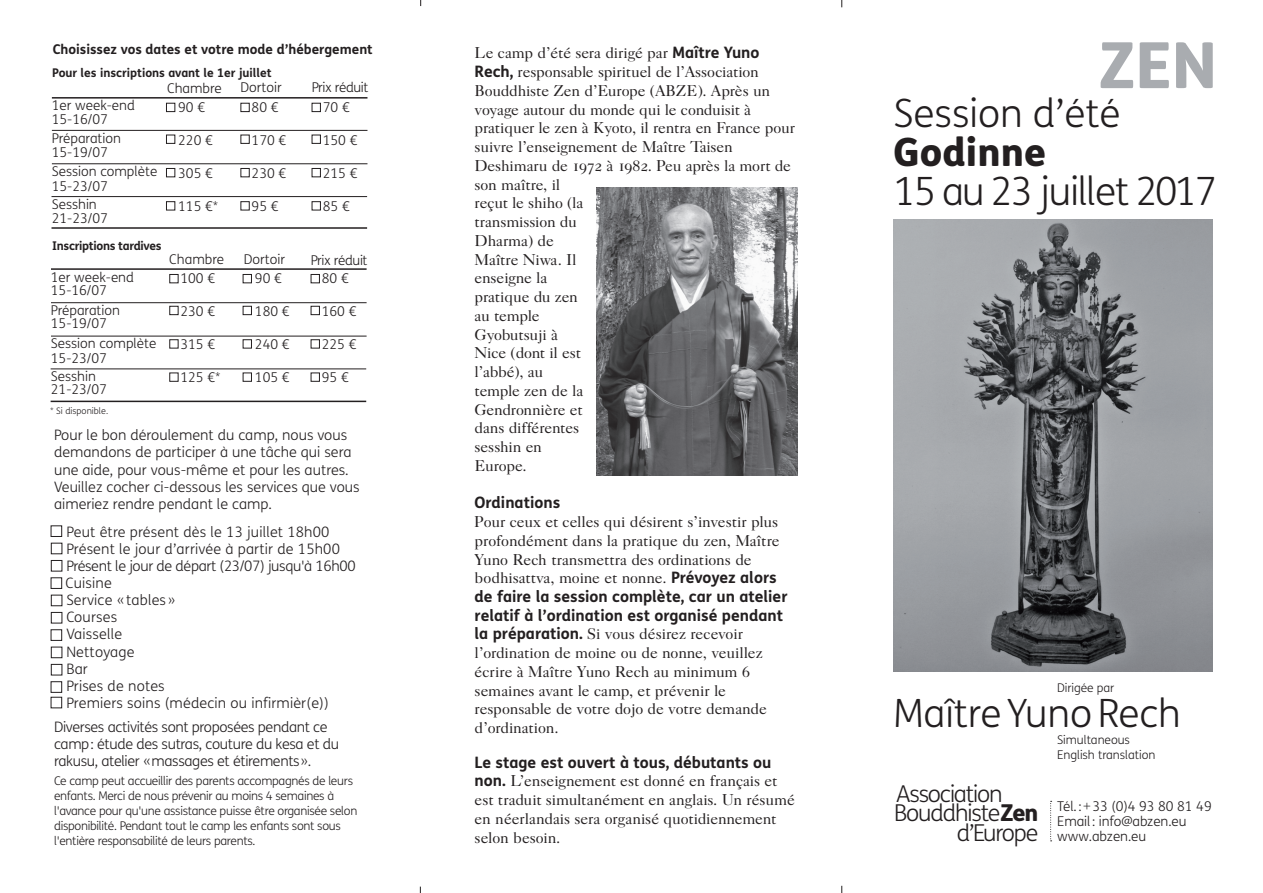
<style>
.page{position:relative;width:1263px;height:893px;background:#fff}
.page>*{position:absolute;margin:0;border:0;box-sizing:border-box;transform-origin:0 0}
.t1{font:800 63.6px "FS Me";color:#a9acb0}
.t2{font:300 39px "FS Me";letter-spacing:-.005em;color:#231f20}
.t3{font:300 39px "FS Me";letter-spacing:-.04em;color:#231f20}
.t4{font:800 39px "FS Me";color:#231f20}
.t5{font:300 23.25px/39.2px "FS Me";letter-spacing:-.05em;color:#231f20}
.t6{font:15.75px/18.8px "Caslon KN";letter-spacing:-.01em;color:#231f20}
.t7{font:700 15.75px/18.8px "FS Me";color:#231f20}
.t8{font:300 14.4px/17.1px "FS Me";color:#231f20}
.t9{font:300 14.4px/17.1px "FS Me";letter-spacing:-.025em;color:#231f20}
.t10{font:300 13.5px/13.5px "FS Me";color:#231f20}
.t11{font:700 13.5px "FS Me";color:#231f20}
.t12{font:300 13.5px/19.5px "FS Me";letter-spacing:-.025em;color:#231f20;text-align:center}
.t13{font:300 12px/15px "FS Me";letter-spacing:-.025em;color:#231f20}
.t14{font:300 12px/15px "FS Me";letter-spacing:-.005em;color:#231f20}
.t15{font:700 12px "FS Me";color:#231f20}
.t16{font:700 12px "FS Me";letter-spacing:-.025em;color:#231f20}
.t17{font:300 9px "FS Me";color:#231f20}
.s1{font-family:"FS Me";font-weight:700}
.s2{font-weight:800}
</style>
<div class="page">
<img style="left:893px;top:219px;width:319px;height:453px">
<img style="left:596px;top:188px;width:201px;height:287px">
<div style="left:51px;top:560px;width:11px;height:11px;border:1px solid #231f20"></div>
<div style="left:51px;top:612px;width:11px;height:11px;border:1px solid #231f20"></div>
<div style="left:51px;top:664px;width:11px;height:11px;border:1px solid #231f20"></div>
<div style="left:51px;top:543px;width:11px;height:11px;border:1px solid #231f20"></div>
<div style="left:51px;top:595px;width:11px;height:11px;border:1px solid #231f20"></div>
<div style="left:51px;top:647px;width:11px;height:11px;border:1px solid #231f20"></div>
<div style="left:51px;top:525px;width:11px;height:12px;border:1px solid #231f20"></div>
<div style="left:51px;top:577px;width:11px;height:12px;border:1px solid #231f20"></div>
<div style="left:51px;top:629px;width:11px;height:12px;border:1px solid #231f20"></div>
<div style="left:51px;top:681px;width:11px;height:12px;border:1px solid #231f20"></div>
<div style="left:51px;top:697px;width:11px;height:11px;border:1px solid #231f20"></div>
<svg style="left:1050px;top:801px;width:2px;height:40px"></svg>
<hr style="left:52px;top:196px;width:315px;height:1px;background:#231f20">
<hr style="left:51px;top:368px;width:315px;height:1px;background:#231f20">
<hr style="left:52px;top:130px;width:315px;height:1px;background:#231f20">
<hr style="left:51px;top:302px;width:316px;height:1px;background:#231f20">
<hr style="left:52px;top:227px;width:315px;height:2px;background:#231f20">
<hr style="left:51px;top:401px;width:315px;height:1px;background:#231f20">
<hr style="left:52px;top:163px;width:315px;height:1px;background:#231f20">
<hr style="left:51px;top:336px;width:316px;height:1px;background:#231f20">
<hr style="left:52px;top:97px;width:315px;height:2px;background:#231f20">
<hr style="left:51px;top:268px;width:316px;height:2px;background:#231f20">
<div style="left:166px;top:103px;width:9px;height:9px;border:1px solid #231f20"></div>
<div style="left:166px;top:168px;width:9px;height:9px;border:1px solid #231f20"></div>
<div style="left:166px;top:135px;width:9px;height:9px;border:1px solid #231f20"></div>
<div style="left:166px;top:201px;width:9px;height:9px;border:1px solid #231f20"></div>
<div style="left:169px;top:274px;width:9px;height:9px;border:1px solid #231f20"></div>
<div style="left:169px;top:339px;width:9px;height:9px;border:1px solid #231f20"></div>
<div style="left:169px;top:306px;width:9px;height:9px;border:1px solid #231f20"></div>
<div style="left:169px;top:373px;width:9px;height:9px;border:1px solid #231f20"></div>
<div style="left:240px;top:103px;width:10px;height:9px;border:1px solid #231f20"></div>
<div style="left:240px;top:168px;width:10px;height:9px;border:1px solid #231f20"></div>
<div style="left:240px;top:135px;width:10px;height:9px;border:1px solid #231f20"></div>
<div style="left:240px;top:201px;width:10px;height:9px;border:1px solid #231f20"></div>
<div style="left:243px;top:274px;width:9px;height:9px;border:1px solid #231f20"></div>
<div style="left:243px;top:339px;width:9px;height:9px;border:1px solid #231f20"></div>
<div style="left:243px;top:306px;width:9px;height:9px;border:1px solid #231f20"></div>
<div style="left:243px;top:373px;width:9px;height:9px;border:1px solid #231f20"></div>
<div style="left:312px;top:103px;width:9px;height:9px;border:1px solid #231f20"></div>
<div style="left:312px;top:168px;width:9px;height:9px;border:1px solid #231f20"></div>
<div style="left:312px;top:135px;width:9px;height:9px;border:1px solid #231f20"></div>
<div style="left:312px;top:201px;width:9px;height:9px;border:1px solid #231f20"></div>
<div style="left:311px;top:274px;width:9px;height:9px;border:1px solid #231f20"></div>
<div style="left:311px;top:339px;width:9px;height:9px;border:1px solid #231f20"></div>
<div style="left:311px;top:306px;width:9px;height:9px;border:1px solid #231f20"></div>
<div style="left:311px;top:373px;width:9px;height:9px;border:1px solid #231f20"></div>
<p class="t11" style="left:53px;top:39px;width:322px">Choisissez vos dates et votre mode d’hébergement</p>
<p class="t15" style="left:52px;top:64px;width:221px">Pour les inscriptions avant le 1er juillet</p>
<p class="t10" style="left:240px;top:78px;width:43px;line-height:19.5px;text-align:center">Dortoir<br>80 €</p>
<p class="t10" style="left:252px;top:133px;width:36px">170 €</p>
<p class="t10" style="left:252px;top:166px;width:36px">230 €</p>
<p class="t10" style="left:252px;top:199px;width:28px">95 €</p>
<p class="t10" style="left:167px;top:78px;width:56px;line-height:19.5px;text-align:center">Chambre<br>90 €</p>
<p class="t10" style="left:178px;top:133px;width:36px">220 €</p>
<p class="t10" style="left:178px;top:166px;width:36px">305 €</p>
<p class="t10" style="left:178px;top:199px;width:42px">115 €*</p>
<p class="t10" style="left:52px;top:99px;width:85px">1er week-end<br>15-16/07</p>
<p class="t10" style="left:52px;top:132px;width:71px">Préparation<br>15-19/07</p>
<p class="t10" style="left:52px;top:164px;width:107px;line-height:15px">Session complète<br>15-23/07</p>
<p class="t10" style="left:52px;top:198px;width:58px">Sesshin<br>21-23/07</p>
<p class="t16" style="left:52px;top:236px;width:111px">Inscriptions tardives</p>
<p class="t10" style="left:51px;top:270px;width:85px">1er week-end<br>15-16/07</p>
<p class="t10" style="left:51px;top:303px;width:71px">Préparation<br>15-19/07</p>
<p class="t10" style="left:51px;top:335px;width:107px;line-height:15px">Session complète<br>15-23/07</p>
<p class="t10" style="left:51px;top:369px;width:58px">Sesshin<br>21-23/07</p>
<p class="t17" style="left:50px;top:404px;width:60px">* Si disponible.</p>
<p class="t10" style="left:169px;top:249px;width:56px;line-height:19.5px;text-align:center">Chambre<br>100 €</p>
<p class="t10" style="left:180px;top:304px;width:36px">230 €</p>
<p class="t10" style="left:180px;top:337px;width:36px">315 €</p>
<p class="t10" style="left:180px;top:370px;width:42px">125 €*</p>
<p class="t10" style="left:244px;top:249px;width:43px;line-height:19.5px;text-align:center">Dortoir<br>90 €</p>
<p class="t10" style="left:255px;top:304px;width:36px">180 €</p>
<p class="t10" style="left:255px;top:337px;width:36px">240 €</p>
<p class="t10" style="left:255px;top:370px;width:36px">105 €</p>
<p class="t12" style="left:312px;top:78px;width:58px">Prix réduit<br>70 €</p>
<p class="t10" style="left:323px;top:133px;width:36px">150 €</p>
<p class="t10" style="left:323px;top:166px;width:36px">215 €</p>
<p class="t10" style="left:323px;top:199px;width:28px">85 €</p>
<p class="t12" style="left:311px;top:251px;width:58px;line-height:18px">Prix réduit<br>80 €</p>
<p class="t10" style="left:322px;top:304px;width:36px">160 €</p>
<p class="t10" style="left:322px;top:337px;width:36px">225 €</p>
<p class="t10" style="left:322px;top:370px;width:28px">95 €</p>
<p class="t8" style="left:54px;top:426px;width:307px">Pour le bon déroulement du camp, nous vous demandons de participer à une tâche qui sera une aide, pour vous-même et pour les autres.<br>Veuillez cocher ci-dessous les services que vous aimeriez rendre pendant le camp.</p>
<p class="t8" style="left:66px;top:523px;width:292px">Peut être présent dès le 13 juillet 18h00<br>Présent le jour d’arrivée à partir de 15h00<br>Présent le jour de départ (23/07) jusqu'à 16h00<br>Cuisine<br>Service « tables »<br>Courses<br>Vaisselle<br>Nettoyage<br>Bar<br>Prises de notes<br>Premiers soins (médecin ou infirmièr(e))</p>
<p class="t9" style="left:54px;top:718px;width:287px">Diverses activités sont proposées pendant ce camp: étude des sutras, couture du kesa et du rakusu, atelier «massages et étirements».</p>
<p class="t13" style="left:54px;top:773px;width:305px">Ce camp peut accueillir des parents accompagnés de leurs enfants. Merci de nous prévenir au moins 4 semaines à l'avance pour qu'une assistance puisse être organisée selon disponibilité. Pendant tout le camp les enfants sont sous l'entière responsabilité de leurs parents.</p>
<p class="t6" style="left:475px;top:43px;width:322px">Le camp d’été sera dirigé par <span class="s1">Maître Yuno<br>Rech,</span> responsable spirituel de l’Association<br>Bouddhiste Zen d’Europe (ABZE). Après un voyage autour du monde qui le conduisit à pratiquer le zen à Kyoto, il rentra en France pour suivre l’enseignement de Maître Taisen<br>Deshimaru de 1972 à 1982. Peu après la mort de son maître, il<br>reçut le shiho (la<br>transmission du<br>Dharma) de<br>Maître Niwa. Il<br>enseigne la<br>pratique du zen<br>au temple<br>Gyobutsuji à<br>Nice (dont il est<br>l’abbé), au<br>temple zen de la<br>Gendronnière et<br>dans différentes<br>sesshin en<br>Europe.</p>
<p class="t7" style="left:475px;top:492px;width:87px">Ordinations</p>
<p class="t6" style="left:475px;top:512px;width:307px">Pour ceux et celles qui désirent s’investir plus profondément dans la pratique du zen, Maître Yuno Rech transmettra des ordinations de bodhisattva, moine et nonne. <span class="s1">Prévoyez alors</span></p>
<p class="t7" style="left:475px;top:586px;width:314px">de faire la session complète, car un atelier relatif à l’ordination est organisé pendant</p>
<p class="t6" style="left:475px;top:624px;width:294px"><span class="s1">la préparation.</span> Si vous désirez recevoir l’ordination de moine ou de nonne, veuillez écrire à Maître Yuno Rech au minimum 6 semaines avant le camp, et prévenir le responsable de votre dojo de votre demande d’ordination.</p>
<p class="t7" style="left:475px;top:752px;width:298px">Le stage est ouvert à tous, débutants ou</p>
<p class="t6" style="left:475px;top:771px;width:322px"><span class="s1">non.</span> L’enseignement est donné en français et est traduit simultanément en anglais. Un résumé en néerlandais sera organisé quotidiennement selon besoin.</p>
<h1 class="t1" style="left:1098px;top:15px;width:120px">ZEN</h1>
<h2 class="t2" style="left:893px;top:87px;width:229px">Session d’été</h2>
<h2 class="t4" style="left:893px;top:122px;width:154px">Godinne</h2>
<h2 class="t3" style="left:893px;top:165px;width:325px">15 au 23 juillet 2017</h2>
<p class="t14" style="left:1057px;top:680px;width:58px">Dirigée par</p>
<p class="t14" style="left:1057px;top:732px;width:100px">Simultaneous<br>English translation</p>
<p class="t10" style="left:1057px;top:798px;width:156px;line-height:15px">Tél.:+33 (0)4 93 80 81 49<br>Email: info@abzen.eu www.abzen.eu</p>
<h2 class="t2" style="left:893px;top:686px;width:289px">Maître Yuno Rech</h2>
<h3 class="t5" style="left:957px;top:773px;width:83px;text-indent:-61px">Association d’Europe</h3>
<h3 class="t5" style="left:894px;top:793px;width:145px">Bouddhiste<span class="s2">Zen</span></h3>
</div>
